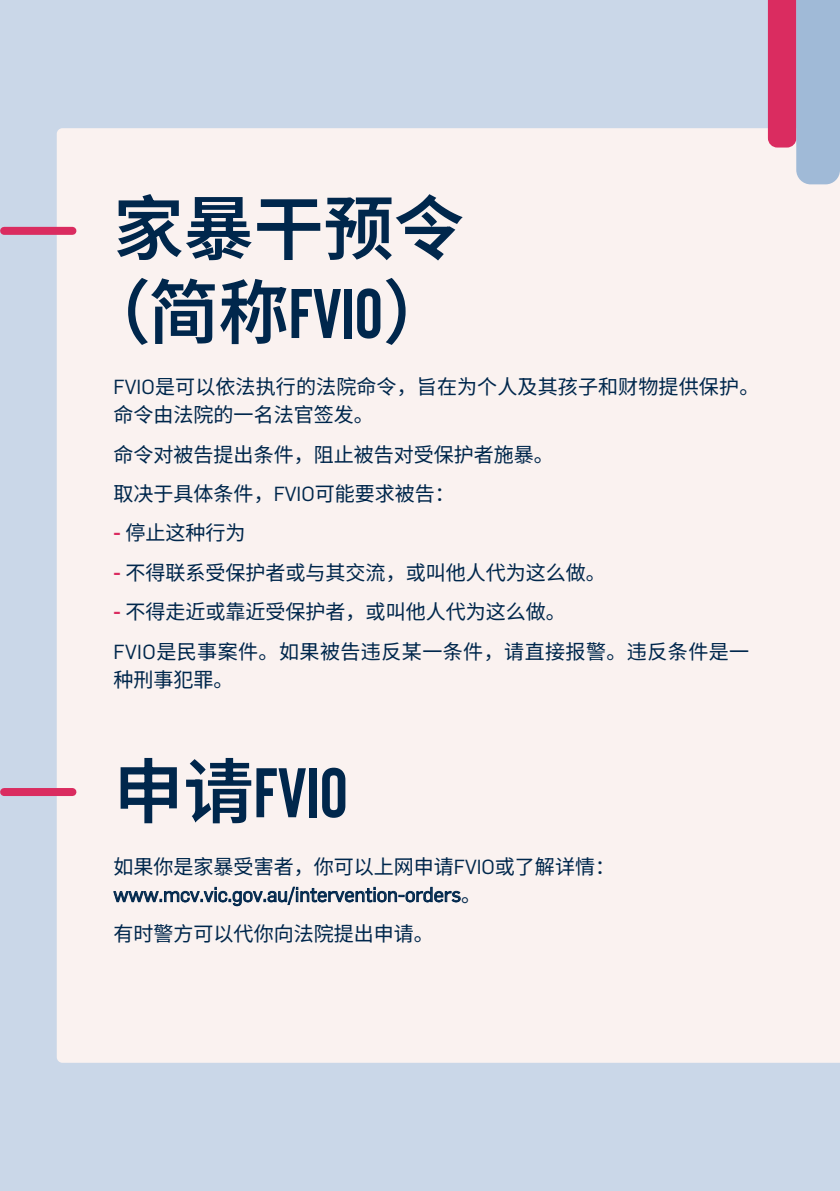
<style>
.page{position:relative;width:840px;height:1191px;background:#fff}
.page>*{position:absolute;margin:0;border:0;box-sizing:border-box;transform-origin:0 0}
.t1{font:600 70px/84px "Noto Sans SC";color:#00274c;text-align:center}
.t2{font:700 70px "Bison";color:#00274c}
.t3{font:20px/28px "Noto Sans SC";color:#00274c}
.t4{font:20px/28px "Flama";color:#00274c}
.t5{font:20px/28px "Noto Sans SC";letter-spacing:.02em;color:#00274c}
.s1{font-family:"Bison";font-weight:700}
.s2{font-family:"Flama"}
.s3{font-family:"Flama";font-weight:500;color:#da2c60}
.s4{font-family:"Noto Sans SC";font-weight:600}
.s5{font-family:"Noto Sans SC"}
</style>
<div class="page">
<div style="left:0;top:0;width:839px;height:1191px;background:#cad7e8"></div>
<div style="left:57px;top:128px;width:782px;height:934px;background:#faf2f0"></div>
<svg style="left:767px;top:0;width:72px;height:184px;background:#ba95b5"></svg>
<div style="left:4px;top:227px;width:68px;height:8px;background:#da2c60"></div>
<div style="left:4px;top:788px;width:68px;height:8px;background:#da2c60"></div>
<p class="t1" style="left:81px;top:188px;width:384px">家暴干预令（简称<span class="s1">FVIO</span>）</p>
<p class="t3" style="left:113px;top:373px;width:647px"><span class="s2">FVIO</span>是可以依法执行的法院命令，旨在为个人及其孩子和财物提供保护。命令由法院的一名法官签发。</p>
<p class="t3" style="left:113px;top:441px;width:441px">命令对被告提出条件，阻止被告对受保护者施暴。</p>
<p class="t3" style="left:113px;top:480px;width:342px">取决于具体条件，<span class="s2">FVIO</span>可能要求被告：</p>
<p class="t3" style="left:113px;top:519px;width:133px"><span class="s3">-</span> 停止这种行为</p>
<p class="t3" style="left:113px;top:559px;width:493px"><span class="s3">-</span> 不得联系受保护者或与其交流，或叫他人代为这么做。</p>
<p class="t3" style="left:113px;top:598px;width:453px"><span class="s3">-</span> 不得走近或靠近受保护者，或叫他人代为这么做。</p>
<p class="t5" style="left:113px;top:637px;width:637px"><span class="s2">FVIO</span>是民事案件。如果被告违反某一条件，请直接报警。违反条件是一种刑事犯罪。</p>
<p class="t2" style="left:113px;top:754px;width:235px"><span class="s4">申请</span>FVIO</p>
<p class="t4" style="left:113px;top:851px;width:502px"><span class="s5">如果你是家暴受害者，你可以上网申请</span>FVIO<span class="s5">或了解详情：</span>www.mcv.vic.gov.au/intervention-orders<span class="s5">。</span></p>
<p class="t3" style="left:113px;top:920px;width:321px">有时警方可以代你向法院提出申请。</p>
</div>
